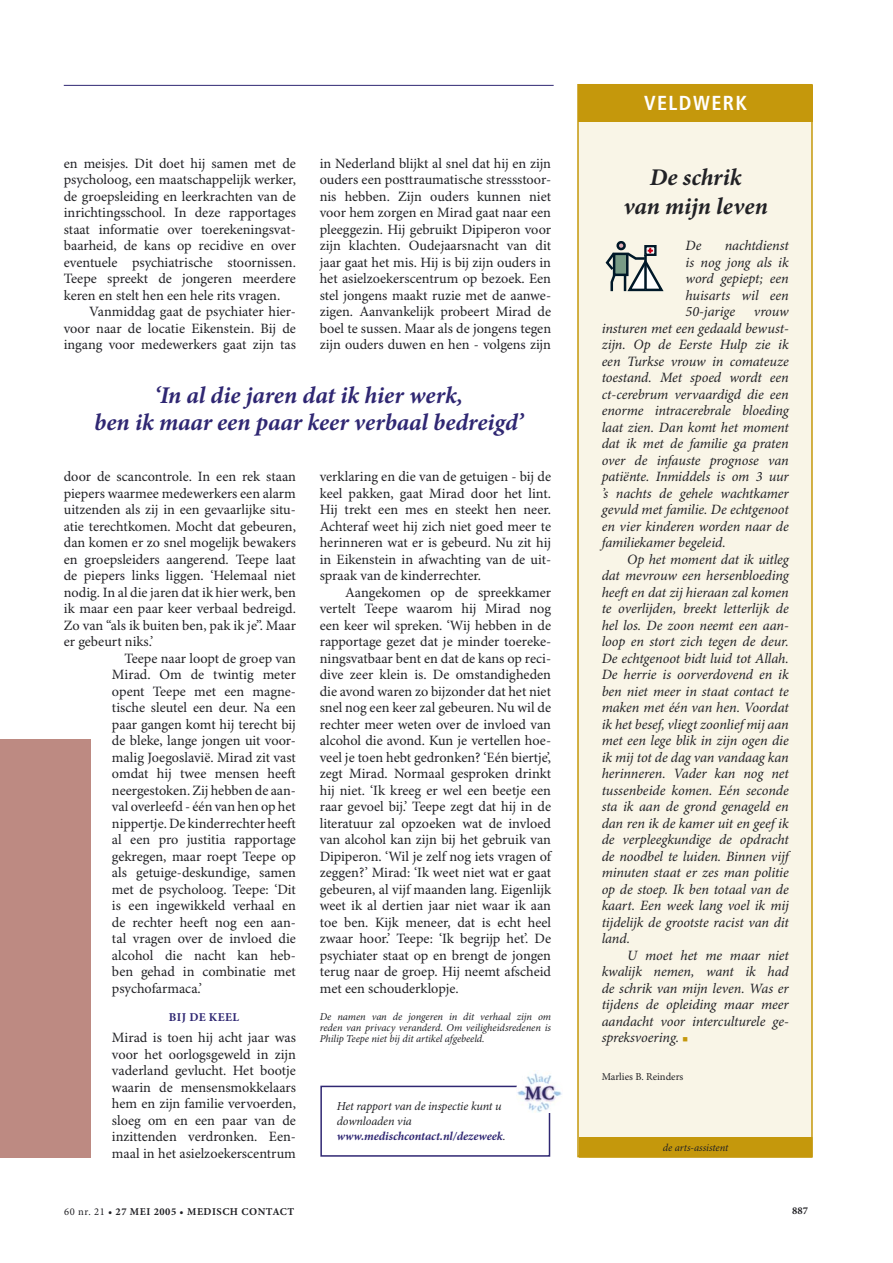
<style>
.page{position:relative;width:893px;height:1263px;background:#fff}
.page>*{position:absolute;margin:0;border:0;box-sizing:border-box;transform-origin:0 0}
.Q{font:italic 700 24px/27px "Minion Pro";color:#2f2772;text-align:center}
.RK{font:italic 700 24px/28.8px "Minion Pro";letter-spacing:.005em;color:#212125;text-align:center}
.rubriekskop{font:700 condensed 20.25px "Frutiger";letter-spacing:.065em;color:#fff}
.T{font:14.25px/16.5px "Minion Pro";color:#212125;text-align:justify}
.TC{font:italic 14.25px/16.5px "Minion Pro";letter-spacing:-.005em;color:#212125;text-align:justify}
._6{font:italic 12.15px/15px "Minion Pro";letter-spacing:-.01em;color:#212125}
._6-2{font:italic 700 12.15px "Minion Pro";letter-spacing:-.005em;color:#2f2772}
._5{font:700 12px "Minion Pro";letter-spacing:.03em;color:#2f2772}
.XG{font:italic 10.5px/10.9px "Minion Pro";letter-spacing:-.005em;color:#212125;text-align:justify}
.t1{font:700 10.5px "Minion Pro";letter-spacing:.05em;color:#212125}
.X{font:10.5px "Minion Pro";color:#212125}
.X-2{font:italic 10.5px "Minion Pro";letter-spacing:-.005em;color:#212125}
.s1{font-weight:400;color:#212125}
.s2{color:#c5980c}
.s3{font-weight:400}
</style>
<div class="page">
<div style="left:320px;top:1086px;width:230px;height:71px;border:2px solid #2f2772"></div>
<img style="left:516px;top:1073px;width:46px;height:39px">
<hr style="left:64px;top:85px;width:490px;height:1px;background:#2f2772">
<div style="left:578px;top:85px;width:234px;height:1071px;background:#f9f5e7"></div>
<div style="left:577px;top:84px;width:236px;height:1073px;border:2px solid #c5980c"></div>
<svg style="left:605px;top:241px;width:59px;height:51px"></svg>
<hr style="left:644px;top:255px;width:3px;height:35px;background:#001828">
<div style="left:579px;top:85px;width:234px;height:36px;background:#c5980c"></div>
<div style="left:580px;top:1138px;width:232px;height:19px;background:#c5980c"></div>
<div style="left:579px;top:1137px;width:233px;height:21px;border:2px solid #c5980c"></div>
<div style="left:0;top:739px;width:91px;height:419px;background:#bd8a82"></div>
<p class="T" style="left:64px;top:155px;width:234px">en meisjes. Dit doet hij samen met de psycholoog, een maatschappelijk werker, de groepsleiding en leerkrachten van de inrichtingsschool. In deze rapportages staat informatie over toerekeningsvat&shy;baarheid, de kans op recidive en over eventuele psychiatrische stoornissen.<br>Teepe spreekt de jongeren meerdere keren en stelt hen een hele rits vragen.</p>
<p class="T" style="left:64px;top:304px;width:234px;text-indent:26px">Vanmiddag gaat de psychiater hier&shy;voor naar de locatie Eikenstein. Bij de ingang voor medewerkers gaat zijn tas</p>
<p class="T" style="left:320px;top:155px;width:233px">in Nederland blijkt al snel dat hij en zijn ouders een posttraumatische stressstoor&shy;nis hebben. Zijn ouders kunnen niet voor hem zorgen en Mirad gaat naar een pleeggezin. Hij gebruikt Dipiperon voor zijn klachten. Oudejaarsnacht van dit jaar gaat het mis. Hij is bij zijn ouders in het asielzoekerscentrum op bezoek. Een stel jongens maakt ruzie met de aanwe&shy;zigen. Aanvankelijk probeert Mirad de boel te sussen. Maar als de jongens tegen zijn ouders duwen en hen - volgens zijn</p>
<p class="Q" style="left:94px;top:382px;width:431px">‘In al die jaren dat ik hier werk,<br>ben ik maar een paar keer verbaal bedreigd’</p>
<p class="T" style="left:64px;top:469px;width:234px">door de scancontrole. In een rek staan piepers waarmee medewerkers een alarm uitzenden als zij in een gevaarlijke situ&shy;atie terechtkomen. Mocht dat gebeuren, dan komen er zo snel mogelijk bewakers en groepsleiders aangerend. Teepe laat de piepers links liggen. ‘Helemaal niet nodig. In al die jaren dat ik hier werk, ben ik maar een paar keer verbaal bedreigd.<br>Zo van “als ik buiten ben, pak ik je”. Maar er gebeurt niks.’</p>
<p class="T" style="left:112px;top:650px;width:186px;text-indent:12px">Teepe naar loopt de groep van Mirad. Om de twintig meter opent Teepe met een magne&shy;tische sleutel een deur. Na een paar gangen komt hij terecht bij de bleke, lange jongen uit voor&shy;malig Joegoslavië. Mirad zit vast omdat hij twee mensen heeft neergestoken. Zij hebben de aan&shy;val overleefd - één van hen op het nippertje. De kinderrechter heeft al een pro justitia rapportage gekregen, maar roept Teepe op als getuige-deskundige, samen met de psycholoog. Teepe: ‘Dit is een ingewikkeld verhaal en de rechter heeft nog een aan&shy;tal vragen over de invloed die alcohol die nacht kan heb&shy;ben gehad in combinatie met psychofarmaca.’</p>
<p class="_5" style="left:169px;top:1010px;width:72px">BIJ DE KEEL</p>
<p class="T" style="left:112px;top:1030px;width:185px">Mirad is toen hij acht jaar was voor het oorlogsgeweld in zijn vaderland gevlucht. Het bootje waarin de mensensmokkelaars hem en zijn familie vervoerden, sloeg om en een paar van de inzittenden verdronken. Een&shy;maal in het asielzoekerscentrum</p>
<p class="T" style="left:320px;top:469px;width:233px">verklaring en die van de getuigen - bij de keel pakken, gaat Mirad door het lint.<br>Hij trekt een mes en steekt hen neer.<br>Achteraf weet hij zich niet goed meer te herinneren wat er is gebeurd. Nu zit hij in Eikenstein in afwachting van de uit&shy;spraak van de kinderrechter.</p>
<p class="T" style="left:320px;top:584px;width:233px;text-indent:26px">Aangekomen op de spreekkamer vertelt Teepe waarom hij Mirad nog een keer wil spreken. ‘Wij hebben in de rapportage gezet dat je minder toereke&shy;ningsvatbaar bent en dat de kans op reci&shy;dive zeer klein is. De omstandigheden die avond waren zo bijzonder dat het niet snel nog een keer zal gebeuren. Nu wil de rechter meer weten over de invloed van alcohol die avond. Kun je vertellen hoe&shy;veel je toen hebt gedronken? ‘Eén biertje’, zegt Mirad. Normaal gesproken drinkt hij niet. ‘Ik kreeg er wel een beetje een raar gevoel bij.’ Teepe zegt dat hij in de literatuur zal opzoeken wat de invloed van alcohol kan zijn bij het gebruik van Dipiperon. ‘Wil je zelf nog iets vragen of zeggen?’ Mirad: ‘Ik weet niet wat er gaat gebeuren, al vijf maanden lang. Eigenlijk weet ik al dertien jaar niet waar ik aan toe ben. Kijk meneer, dat is echt heel zwaar hoor.’ Teepe: ‘Ik begrijp het’. De psychiater staat op en brengt de jongen terug naar de groep. Hij neemt afscheid met een schouderklopje.</p>
<p class="XG" style="left:320px;top:1012px;width:233px">De namen van de jongeren in dit verhaal zijn om reden van privacy veranderd. Om veiligheidsredenen is Philip Teepe niet bij dit artikel afgebeeld.</p>
<p class="_6" style="left:337px;top:1099px;width:166px">Het rapport van de inspectie kunt u downloaden via</p>
<p class="_6-2" style="left:337px;top:1128px;width:170px">www.medischcontact.nl/dezeweek<span class="s1">.</span></p>
<p class="rubriekskop" style="left:644px;top:91px;width:104px">VELDWERK</p>
<p class="RK" style="left:623px;top:164px;width:146px">De schrik<br>van mijn leven</p>
<p class="TC" style="left:685px;top:238px;width:105px;text-indent:39px">nachtdienst is nog jong als ik word gepiept; een huisarts wil een 50-jarige</p>
<p class="TC" style="left:685px;top:238px;width:17px">De</p>
<p class="TC" style="left:602px;top:304px;width:189px;text-indent:152px">vrouw insturen met een gedaald bewust&shy;zijn. Op de Eerste Hulp zie ik een Turkse vrouw in comateuze toestand. Met spoed wordt een ct-cerebrum vervaardigd die een enorme intracerebrale bloeding laat zien. Dan komt het moment dat ik met de familie ga praten over de infauste prognose van patiënte. Inmiddels is om 3 uur ’s nachts de gehele wachtkamer gevuld met familie. De echtgenoot en vier kinderen worden naar de familiekamer begeleid.</p>
<p class="TC" style="left:602px;top:551px;width:189px;text-indent:26px">Op het moment dat ik uitleg dat mevrouw een hersenbloeding heeft en dat zij hieraan zal komen te overlijden, breekt letterlijk de hel los. De zoon neemt een aan&shy;loop en stort zich tegen de deur.<br>De echtgenoot bidt luid tot Allah.<br>De herrie is oorverdovend en ik ben niet meer in staat contact te maken met één van hen. Voordat ik het besef, vliegt zoonlief mij aan met een lege blik in zijn ogen die ik mij tot de dag van vandaag kan herinneren. Vader kan nog net tussenbeide komen. Eén seconde sta ik aan de grond genageld en dan ren ik de kamer uit en geef ik de verpleegkundige de opdracht de noodbel te luiden. Binnen vijf minuten staat er zes man politie op de stoep. Ik ben totaal van de kaart. Een week lang voel ik mij tijdelijk de grootste racist van dit land.</p>
<p class="TC" style="left:602px;top:947px;width:189px;text-indent:26px">U moet het me maar niet kwalijk nemen, want ik had de schrik van mijn leven. Was er tijdens de opleiding maar meer aandacht voor interculturele ge&shy;spreksvoering. <span class="s2">■</span></p>
<p class="X" style="left:602px;top:1070px;width:83px">Marlies B. Reinders</p>
<p class="X-2" style="left:663px;top:1141px;width:67px">de arts-assistent</p>
<p class="t1" style="left:64px;top:1205px;width:232px"><span class="s3">60 nr. 21</span> • 27 MEI 2005 • MEDISCH CONTACT</p>
<p class="t1" style="left:792px;top:1205px;width:17px">887</p>
</div>
